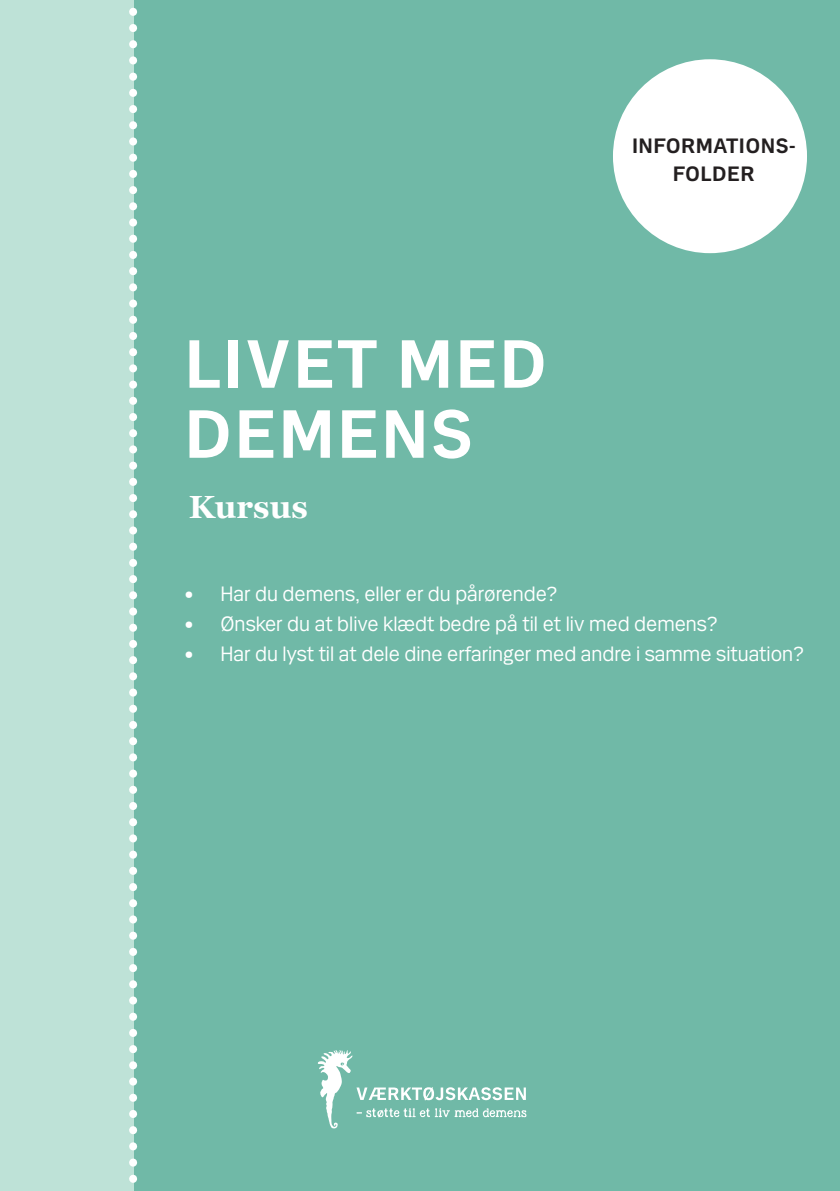
<style>
.page{position:relative;width:840px;height:1191px;background:#fff}
.page>*{position:absolute;margin:0;border:0;box-sizing:border-box;transform-origin:0 0}
.No_Spacing{font:700 72px "Mari";letter-spacing:.03em;color:#fff}
.No_Spacing-2{font:700 32px "Georgia";color:#fff}
.t1{font:22px "Mari";color:#fff}
.No_Spacing-3{font:700 22px "Mari";letter-spacing:.02em;color:#231f20}
</style>
<div class="page">
<div style="left:72px;top:0;width:767px;height:1191px;background:#70b9a7"></div>
<div style="left:0;top:0;width:133px;height:1191px;background:#bee2d7"></div>
<svg style="left:129px;top:0;width:8px;height:1191px"></svg>
<svg style="left:317px;top:1050px;width:209px;height:78px"></svg>
<div style="left:612px;top:59px;width:194px;height:194px;background:#fff;border-radius:50%"></div>
<p class="No_Spacing" style="left:184px;top:321px;width:364px">LIVET MED</p>
<p class="No_Spacing" style="left:184px;top:391px;width:290px">DEMENS</p>
<p class="No_Spacing-2" style="left:189px;top:486px;width:120px">Kursus</p>
<p class="No_Spacing-3" style="left:631px;top:133px;width:165px">INFORMATIONS-</p>
<p class="No_Spacing-3" style="left:672px;top:161px;width:83px">FOLDER</p>
<p class="t1" style="left:184px;top:580px;width:374px">• Har du demens, eller er du pårørende?</p>
<p class="t1" style="left:184px;top:610px;width:534px">• Ønsker du at blive klædt bedre på til et liv med demens?</p>
<p class="t1" style="left:184px;top:640px;width:620px">• Har du lyst til at dele dine erfaringer med andre i samme situation?</p>
</div>
